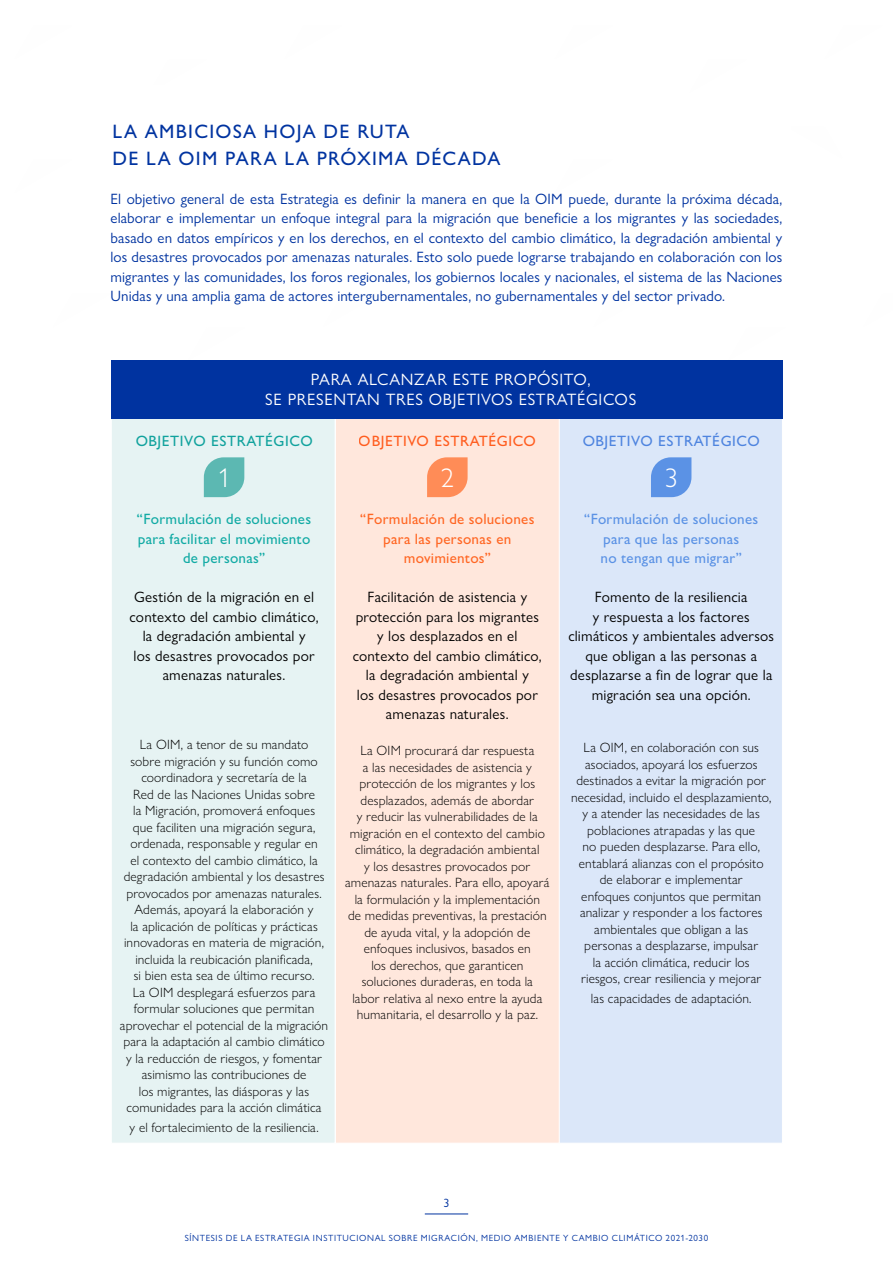
<style>
.page{position:relative;width:893px;height:1263px;background:#fff}
.page>*{position:absolute;margin:0;border:0;box-sizing:border-box;transform-origin:0 0}
.t1{font:300 27px "Gill Sans Nova";color:#fff}
.t2{font:500 19.5px/27px "Gill Sans Nova";letter-spacing:.065em;color:#0033a0}
.t3{font:16.5px/19.5px "Gill Sans Nova";letter-spacing:.04em;color:#fff;text-align:center}
.t4{font:15px/19.5px "Gill Sans Nova";letter-spacing:.01em;color:#0033a0;text-align:justify}
.t5{font:15px/19.5px "Gill Sans Nova";letter-spacing:.015em;color:#000;text-align:center}
.t6{font:500 15px/19.5px "Gill Sans Nova";letter-spacing:.02em;color:#13aba5;text-align:center}
.t7{font:500 15px/19.5px "Gill Sans Nova";letter-spacing:.02em;color:#5b92e5;text-align:center}
.t8{font:500 15px/19.5px "Gill Sans Nova";letter-spacing:.02em;color:#ff6724;text-align:center}
.t9{font:500 15px "Gill Sans Nova";letter-spacing:.04em;color:#13aba5}
.t10{font:500 15px "Gill Sans Nova";letter-spacing:.04em;color:#ff6724}
.t11{font:500 15px "Gill Sans Nova";letter-spacing:.04em;color:#5b92e5}
.t12{font:300 13.5px/16.5px "Gill Sans Nova";letter-spacing:.01em;color:#000;text-align:center}
.t13{font:12px "Gill Sans Nova";color:#0033a0}
.t14{font:9px "Gill Sans Nova";letter-spacing:.07em;color:#0033a0}
</style>
<div class="page">
<div style="left:111px;top:384px;width:224px;height:759px;background:#e6f3f3;border:1px solid #fff"></div>
<div style="left:558px;top:384px;width:225px;height:759px;background:#dbe7f9;border:1px solid #fff"></div>
<div style="left:335px;top:384px;width:224px;height:759px;background:#ffe7dc;border:1px solid #fff"></div>
<div style="left:111px;top:360px;width:671px;height:58px;background:#0033a0"></div>
<svg style="left:204px;top:457px;width:40px;height:40px;background:#6abeb9"></svg>
<svg style="left:427px;top:457px;width:41px;height:40px;background:#ff9767"></svg>
<svg style="left:651px;top:457px;width:40px;height:40px;background:#689be7"></svg>
<hr style="left:425px;top:1213px;width:43px;height:1px;background:#0033a0">
<h2 class="t2" style="left:112px;top:117px;width:389px">LA AMBICIOSA HOJA DE RUTA<br>DE LA OIM PARA LA PRÓXIMA DÉCADA</h2>
<p class="t4" style="left:111px;top:189px;width:673px">El objetivo general de esta Estrategia es definir la manera en que la OIM puede, durante la próxima década, elaborar e implementar un enfoque integral para la migración que beneficie a los migrantes y las sociedades, basado en datos empíricos y en los derechos, en el contexto del cambio climático, la degradación ambiental y los desastres provocados por amenazas naturales. Esto solo puede lograrse trabajando en colaboración con los migrantes y las comunidades, los foros regionales, los gobiernos locales y nacionales, el sistema de las Naciones Unidas y una amplia gama de actores intergubernamentales, no gubernamentales y del sector privado.</p>
<p class="t3" style="left:265px;top:370px;width:372px">PARA ALCANZAR ESTE PROPÓSITO,<br>SE PRESENTAN TRES OBJETIVOS ESTRATÉGICOS</p>
<p class="t9" style="left:135px;top:431px;width:179px">OBJETIVO ESTRATÉGICO</p>
<p class="t10" style="left:359px;top:431px;width:179px">OBJETIVO ESTRATÉGICO</p>
<p class="t11" style="left:583px;top:431px;width:179px">OBJETIVO ESTRATÉGICO</p>
<h1 class="t1" style="left:217px;top:461px;width:15px">1</h1>
<h1 class="t1" style="left:441px;top:461px;width:15px">2</h1>
<h1 class="t1" style="left:664px;top:461px;width:15px">3</h1>
<p class="t6" style="left:137px;top:509px;width:176px">“Formulación de soluciones para facilitar el movimiento de personas”</p>
<p class="t5" style="left:130px;top:587px;width:190px">Gestión de la migración en el contexto del cambio climático, la degradación ambiental y<br>los desastres provocados por amenazas naturales.</p>
<p class="t12" style="left:120px;top:736px;width:210px">La OIM, a tenor de su mandato<br>sobre migración y su función como coordinadora y secretaría de la<br>Red de las Naciones Unidas sobre<br>la Migración, promoverá enfoques<br>que faciliten una migración segura, ordenada, responsable y regular en<br>el contexto del cambio climático, la degradación ambiental y los desastres provocados por amenazas naturales.<br>Además, apoyará la elaboración y<br>la aplicación de políticas y prácticas innovadoras en materia de migración, incluida la reubicación planificada,<br>si bien esta sea de último recurso.<br>La OIM desplegará esfuerzos para formular soluciones que permitan aprovechar el potencial de la migración para la adaptación al cambio climático y la reducción de riesgos, y fomentar asimismo las contribuciones de<br>los migrantes, las diásporas y las comunidades para la acción climática</p>
<p class="t12" style="left:130px;top:1118px;width:191px">y el fortalecimiento de la resiliencia.</p>
<p class="t8" style="left:360px;top:509px;width:176px">“Formulación de soluciones para las personas en movimientos”</p>
<p class="t5" style="left:353px;top:587px;width:190px">Facilitación de asistencia y protección para los migrantes y los desplazados en el contexto del cambio climático, la degradación ambiental y<br>los desastres provocados por amenazas naturales.</p>
<p class="t12" style="left:345px;top:742px;width:206px">La OIM procurará dar respuesta<br>a las necesidades de asistencia y protección de los migrantes y los desplazados, además de abordar<br>y reducir las vulnerabilidades de la migración en el contexto del cambio climático, la degradación ambiental<br>y los desastres provocados por amenazas naturales. Para ello, apoyará la formulación y la implementación<br>de medidas preventivas, la prestación de ayuda vital, y la adopción de enfoques inclusivos, basados en<br>los derechos, que garanticen soluciones duraderas, en toda la<br>labor relativa al nexo entre la ayuda humanitaria, el desarrollo y la paz.</p>
<p class="t7" style="left:584px;top:509px;width:176px">“Formulación de soluciones para que las personas<br>no tengan que migrar”</p>
<p class="t5" style="left:568px;top:587px;width:207px">Fomento de la resiliencia<br>y respuesta a los factores climáticos y ambientales adversos que obligan a las personas a desplazarse a fin de lograr que la migración sea una opción.</p>
<p class="t12" style="left:571px;top:739px;width:202px">La OIM, en colaboración con sus asociados, apoyará los esfuerzos destinados a evitar la migración por necesidad, incluido el desplazamiento, y a atender las necesidades de las poblaciones atrapadas y las que<br>no pueden desplazarse. Para ello, entablará alianzas con el propósito de elaborar e implementar<br>enfoques conjuntos que permitan analizar y responder a los factores ambientales que obligan a las personas a desplazarse, impulsar<br>la acción climática, reducir los<br>riesgos, crear resiliencia y mejorar</p>
<p class="t12" style="left:591px;top:989px;width:162px">las capacidades de adaptación.</p>
<p class="t13" style="left:443px;top:1195px;width:7px">3</p>
<p class="t14" style="left:185px;top:1232px;width:525px">SÍNTESIS DE LA ESTRATEGIA INSTITUCIONAL SOBRE MIGRACIÓN, MEDIO AMBIENTE Y CAMBIO CLIMÁTICO 2021-2030</p>
</div>
